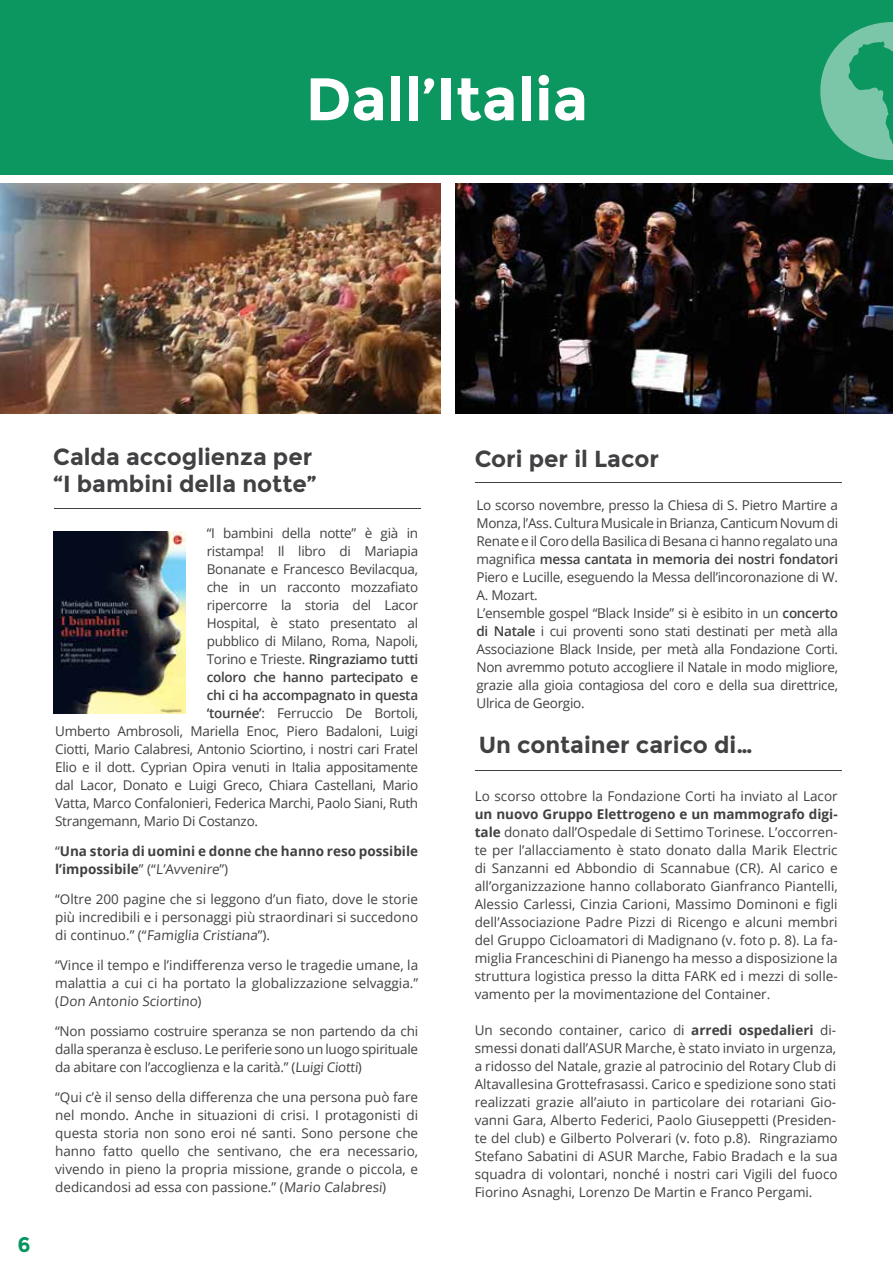
<style>
.page{position:relative;width:893px;height:1263px;background:#fff}
.page>*{position:absolute;margin:0;border:0;box-sizing:border-box;transform-origin:0 0}
.t1{font:700 60px "Montserrat";color:#fff}
.t2{font:700 23.25px/27px "Montserrat";color:#414042}
.t3{font:700 21px "Montserrat";color:#059660}
.t4{font:13.5px/18px "Open Sans";letter-spacing:-.02em;color:#414042;text-align:justify}
.t5{font:600 13.5px "Open Sans";letter-spacing:-.02em;color:#414042}
.t6{font:700 13.5px/18px "Open Sans";color:#414042}
.t7{font:13.5px "Open Sans";color:#414042}
.s1{font-weight:400}
.s2{font-weight:600}
.s3{font-weight:700}
</style>
<div class="page">
<div style="left:0;top:0;width:893px;height:174px;background:#0c9660"></div>
<svg style="left:820px;top:22px;width:73px;height:138px;background:#4cb189"></svg>
<img style="left:455px;top:184px;width:438px;height:229px">
<img style="left:0;top:184px;width:440px;height:229px">
<img style="left:53px;top:531px;width:133px;height:183px">
<hr style="left:476px;top:770px;width:366px;height:1px;background:#414042">
<hr style="left:475px;top:482px;width:366px;height:1px;background:#414042">
<hr style="left:54px;top:509px;width:366px;height:1px;background:#414042">
<h1 class="t1" style="left:306px;top:63px;width:284px">Dall’Italia</h1>
<h3 class="t3" style="left:17px;top:1232px;width:15px">6</h3>
<h2 class="t2" style="left:53px;top:443px;width:265px">Calda accoglienza per “I bambini della notte”</h2>
<h2 class="t2" style="left:475px;top:445px;width:186px">Cori per il Lacor</h2>
<p class="t4" style="left:207px;top:524px;width:213px">“I bambini della notte” è già in</p>
<p class="t4" style="left:207px;top:542px;width:213px">ristampa! Il libro di Mariapia</p>
<p class="t4" style="left:207px;top:560px;width:213px">Bonanate e Francesco Bevilacqua,</p>
<p class="t4" style="left:207px;top:578px;width:213px">che in un racconto mozzafiato</p>
<p class="t4" style="left:207px;top:596px;width:213px">ripercorre la storia del Lacor</p>
<p class="t4" style="left:207px;top:614px;width:213px">Hospital, è stato presentato al</p>
<p class="t4" style="left:207px;top:632px;width:213px">pubblico di Milano, Roma, Napoli,</p>
<p class="t5" style="left:207px;top:650px;width:213px"><span class="s1">Torino e Trieste.</span> Ringraziamo tutti</p>
<p class="t5" style="left:207px;top:668px;width:213px">coloro che hanno partecipato e</p>
<p class="t5" style="left:207px;top:686px;width:213px">chi ci ha accompagnato in questa</p>
<p class="t4" style="left:207px;top:704px;width:213px"><span class="s2">‘tournée’</span>: Ferruccio De Bortoli,</p>
<p class="t4" style="left:55px;top:722px;width:365px">Umberto Ambrosoli, Mariella Enoc, Piero Badaloni, Luigi</p>
<p class="t4" style="left:55px;top:740px;width:365px">Ciotti, Mario Calabresi, Antonio Sciortino, i nostri cari Fratel</p>
<p class="t4" style="left:55px;top:758px;width:365px">Elio e il dott. Cyprian Opira venuti in Italia appositamente</p>
<p class="t4" style="left:55px;top:776px;width:365px">dal Lacor, Donato e Luigi Greco, Chiara Castellani, Mario</p>
<p class="t4" style="left:55px;top:794px;width:364px">Vatta, Marco Confalonieri, Federica Marchi, Paolo Siani, Ruth</p>
<p class="t4" style="left:55px;top:812px;width:204px">Strangemann, Mario Di Costanzo.</p>
<p class="t6" style="left:55px;top:842px;width:364px"><span class="s1">“</span>Una storia di uomini e donne che hanno reso possibile l’impossibile<span class="s1">” (“L’Avvenire”)</span></p>
<p class="t4" style="left:55px;top:890px;width:365px">“Oltre 200 pagine che si leggono d’un fiato, dove le storie più incredibili e i personaggi più straordinari si succedono di continuo.” (“Famiglia Cristiana”).</p>
<p class="t4" style="left:55px;top:956px;width:364px">“Vince il tempo e l’indifferenza verso le tragedie umane, la malattia a cui ci ha portato la globalizzazione selvaggia.” (Don Antonio Sciortino)</p>
<p class="t4" style="left:55px;top:1022px;width:365px">“Non possiamo costruire speranza se non partendo da chi dalla speranza è escluso. Le periferie sono un luogo spirituale da abitare con l’accoglienza e la carità.” (Luigi Ciotti)</p>
<p class="t4" style="left:55px;top:1088px;width:365px">“Qui c’è il senso della differenza che una persona può fare nel mondo. Anche in situazioni di crisi. I protagonisti di questa storia non sono eroi né santi. Sono persone che hanno fatto quello che sentivano, che era necessario, vivendo in pieno la propria missione, grande o piccola, e dedicandosi ad essa con passione.” (Mario Calabresi)</p>
<p class="t4" style="left:476px;top:496px;width:363px;text-align:left">Lo scorso novembre, presso la Chiesa di S. Pietro Martire a Monza, l’Ass. Cultura Musicale in Brianza, Canticum Novum di Renate e il Coro della Basilica di Besana ci hanno regalato una magnifica <span class="s2">messa cantata in memoria dei nostri fondatori </span>Piero e Lucille, eseguendo la Messa dell’incoronazione di W.<br>A. Mozart.<br>L’ensemble gospel “Black Inside” si è esibito in un <span class="s2">concerto di Natale</span> i cui proventi sono stati destinati per metà alla Associazione Black Inside, per metà alla Fondazione Corti.<br>Non avremmo potuto accogliere il Natale in modo migliore, grazie alla gioia contagiosa del coro e della sua direttrice, Ulrica de Georgio.</p>
<h2 class="t2" style="left:479px;top:732px;width:275px">Un container carico di…</h2>
<p class="t7" style="left:475px;top:787px;width:364px">Lo scorso ottobre la Fondazione Corti ha inviato al Lacor</p>
<p class="t4" style="left:475px;top:805px;width:365px"><span class="s3">un nuovo Gruppo Elettrogeno e un mammografo digi&shy;tale</span> donato dall’Ospedale di Settimo Torinese. L’occorren&shy;te per l’allacciamento è stato donato dalla Marik Electric di Sanzanni ed Abbondio di Scannabue (CR). Al carico e all’organizzazione hanno collaborato Gianfranco Piantelli, Alessio Carlessi, Cinzia Carioni, Massimo Dominoni e figli dell’Associazione Padre Pizzi di Ricengo e alcuni membri del Gruppo Cicloamatori di Madignano (v. foto p. 8). La fa&shy;miglia Franceschini di Pianengo ha messo a disposizione la struttura logistica presso la ditta FARK ed i mezzi di solle&shy;vamento per la movimentazione del Container.</p>
<p class="t4" style="left:475px;top:1020px;width:365px">Un secondo container, carico di <span class="s3">arredi ospedalieri</span> di&shy;smessi donati dall’ASUR Marche, è stato inviato in urgenza, a ridosso del Natale, grazie al patrocinio del Rotary Club di Altavallesina Grottefrasassi. Carico e spedizione sono stati realizzati grazie all’aiuto in particolare dei rotariani Gio&shy;vanni Gara, Alberto Federici, Paolo Giuseppetti (Presiden&shy;te del club) e Gilberto Polverari (v. foto p.8). Ringraziamo Stefano Sabatini di ASUR Marche, Fabio Bradach e la sua squadra di volontari, nonché i nostri cari Vigili del fuoco Fiorino Asnaghi, Lorenzo De Martin e Franco Pergami.</p>
</div>
